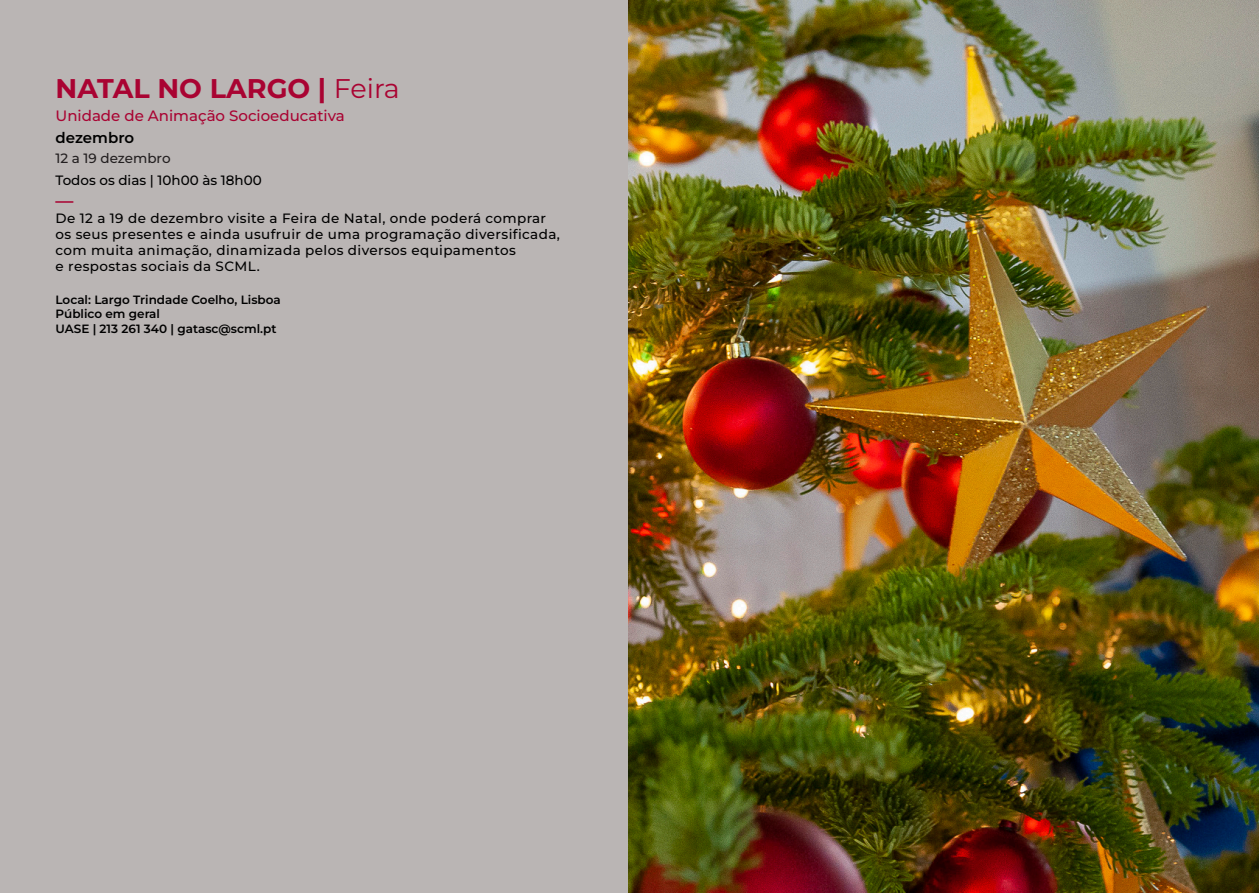
<style>
.page{position:relative;width:1259px;height:893px;background:#fff}
.page>*{position:absolute;margin:0;border:0;box-sizing:border-box;transform-origin:0 0}
.t1{font:700 27px "Montserrat";color:#a90332}
.t2{font:600 18px "Montserrat";color:#a90332}
.t3{font:500 15px "Montserrat";color:#a90332}
.t4{font:600 15px "Montserrat";color:#000}
.t5{font:500 13.5px/16.2px "Montserrat";letter-spacing:.03em;color:#000}
.t6{font:500 13.5px "Montserrat";color:#000}
.t7{font:500 13.5px "Montserrat";color:#231f20}
.t8{font:600 12px "Montserrat";color:#000}
.s1{font-weight:400}
</style>
<div class="page">
<div style="left:0;top:0;width:629px;height:893px;background:#bab5b4"></div>
<img style="left:628px;top:0;width:631px;height:893px">
<p class="t1" style="left:55px;top:69px;width:346px">NATAL NO LARGO | <span class="s1">Feira</span></p>
<p class="t3" style="left:55px;top:105px;width:291px">Unidade de Animação Socioeducativa</p>
<p class="t4" style="left:55px;top:127px;width:80px">dezembro</p>
<p class="t7" style="left:55px;top:149px;width:117px">12 a 19 dezembro</p>
<p class="t6" style="left:55px;top:171px;width:208px">Todos os dias | 10h00 às 18h00</p>
<p class="t2" style="left:55px;top:187px;width:19px">―</p>
<p class="t5" style="left:55px;top:209px;width:506px">De 12 a 19 de dezembro visite a Feira de Natal, onde poderá comprar os seus presentes e ainda usufruir de uma programação diversificada, com muita animação, dinamizada pelos diversos equipamentos</p>
<p class="t5" style="left:55px;top:258px;width:206px">e respostas sociais da SCML.</p>
<p class="t8" style="left:55px;top:291px;width:227px">Local: Largo Trindade Coelho, Lisboa</p>
<p class="t8" style="left:55px;top:305px;width:106px">Público em geral</p>
<p class="t8" style="left:55px;top:320px;width:222px">UASE | 213 261 340 | gatasc@scml.pt</p>
</div>
